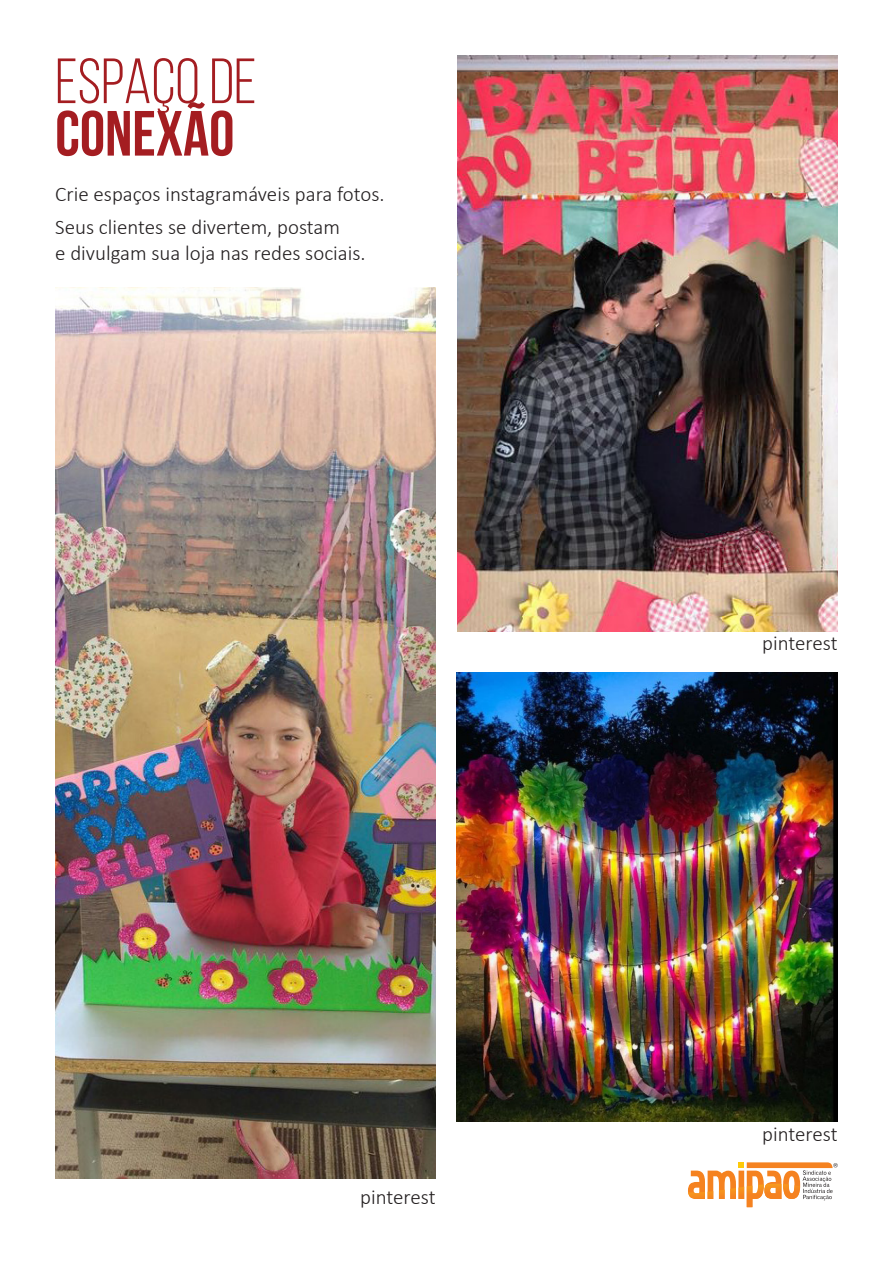
<style>
.page{position:relative;width:893px;height:1263px;background:#fff}
.page>*{position:absolute;margin:0;border:0;box-sizing:border-box;transform-origin:0 0}
.TITULOS{font:63.75px "Bebas Neue";color:#a41d21}
.TITULOS-2{font:700 63.75px "Bebas Neue";color:#a41d21}
.TEXTOS_FALADOS{font:300 21px/25.2px "Calibri";color:#231f20}
</style>
<div class="page">
<svg style="left:688px;top:1162px;width:150px;height:45px"></svg>
<img style="left:457px;top:55px;width:381px;height:576px">
<img style="left:55px;top:287px;width:381px;height:892px">
<img style="left:457px;top:673px;width:380px;height:449px">
<p class="TITULOS" style="left:55px;top:47px;width:203px">ESPAÇO DE</p>
<p class="TITULOS-2" style="left:55px;top:99px;width:181px">CONEXÃO</p>
<p class="TEXTOS_FALADOS" style="left:55px;top:181px;width:331px">Crie espaços instagramáveis para fotos.</p>
<p class="TEXTOS_FALADOS" style="left:55px;top:215px;width:312px">Seus clientes se divertem, postam<br>e divulgam sua loja nas redes sociais.</p>
<p class="TEXTOS_FALADOS" style="left:360px;top:1184px;width:77px">pinterest</p>
<p class="TEXTOS_FALADOS" style="left:762px;top:631px;width:77px">pinterest</p>
<p class="TEXTOS_FALADOS" style="left:762px;top:1121px;width:77px">pinterest</p>
</div>
